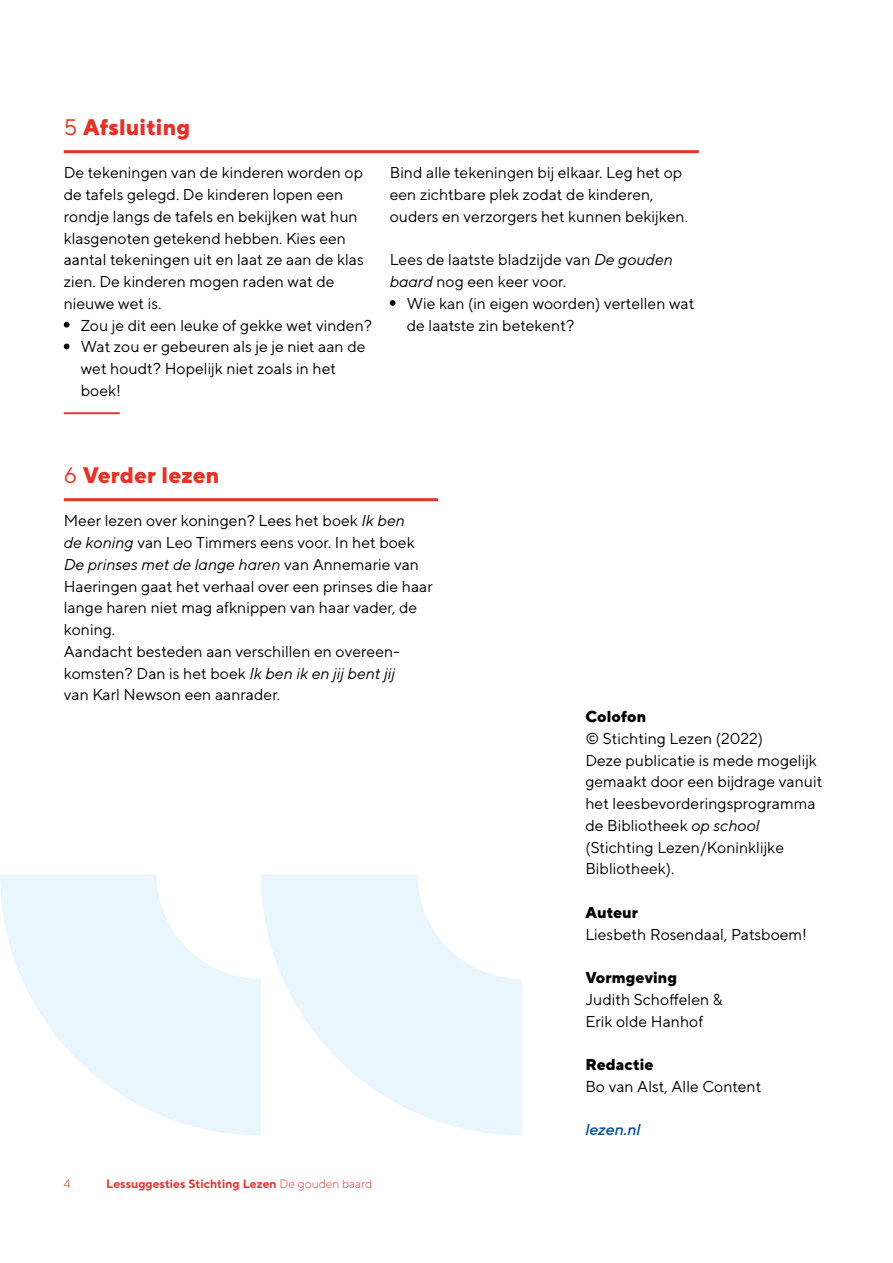
<style>
.page{position:relative;width:893px;height:1263px;background:#fff}
.page>*{position:absolute;margin:0;border:0;box-sizing:border-box;transform-origin:0 0}
.t1{font:800 22.5px "TT Norms";color:#e63329}
.t2{font:15.75px/21.8px "TT Norms";color:#000}
.t3{font:800 15.75px "TT Norms";color:#000}
.t4{font:italic 500 15.75px "TT Norms";color:#004b9c}
.t5{font:700 12px "TT Norms";color:#e63329}
.t6{font:300 12px "TT Norms";color:#e63329}
.s1{font-weight:400}
.s2{font-style:italic}
.s3{font-weight:300}
</style>
<div class="page">
<hr style="left:64px;top:498px;width:374px;height:3px;background:#e63329">
<svg style="left:261px;top:874px;width:261px;height:261px;fill:#e9f6fe"></svg>
<svg style="left:0;top:874px;width:261px;height:261px;fill:#e9f6fe"></svg>
<hr style="left:64px;top:150px;width:635px;height:3px;background:#e63329">
<hr style="left:64px;top:412px;width:56px;height:2px;background:#e63329">
<svg style="left:64px;top:322px;width:6px;height:6px"></svg>
<svg style="left:64px;top:344px;width:6px;height:5px"></svg>
<svg style="left:390px;top:300px;width:5px;height:6px"></svg>
<h1 class="t1" style="left:64px;top:112px;width:128px"><span class="s1">5</span> Afsluiting</h1>
<p class="t2" style="left:64px;top:162px;width:302px">De tekeningen van de kinderen worden op de tafels gelegd. De kinderen lopen een rondje langs de tafels en bekijken wat hun klasgenoten getekend hebben. Kies een aantal tekeningen uit en laat ze aan de klas zien. De kinderen mogen raden wat de nieuwe wet is.</p>
<p class="t2" style="left:81px;top:314px;width:293px">Zou je dit een leuke of gekke wet vinden?<br>Wat zou er gebeuren als je je niet aan de wet houdt? Hopelijk niet zoals in het boek!</p>
<p class="t2" style="left:390px;top:162px;width:300px">Bind alle tekeningen bij elkaar. Leg het op een zichtbare plek zodat de kinderen, ouders en verzorgers het kunnen bekijken.</p>
<p class="t2" style="left:390px;top:249px;width:285px">Lees de laatste bladzijde van <span class="s2">De gouden baard</span> nog een keer voor.</p>
<p class="t2" style="left:407px;top:292px;width:289px">Wie kan (in eigen woorden) vertellen wat de laatste zin betekent?</p>
<h1 class="t1" style="left:64px;top:460px;width:157px"><span class="s1">6</span> Verder lezen</h1>
<p class="t2" style="left:64px;top:510px;width:371px">Meer lezen over koningen? Lees het boek <span class="s2">Ik ben<br>de koning</span> van Leo Timmers eens voor. In het boek <span class="s2">De prinses met de lange haren</span> van Annemarie van Haeringen gaat het verhaal over een prinses die haar lange haren niet mag afknippen van haar vader, de koning.<br>Aandacht besteden aan verschillen en overeen&shy;komsten? Dan is het boek <span class="s2">Ik ben ik en jij bent jij<br></span>van Karl Newson een aanrader.</p>
<p class="t6" style="left:64px;top:1176px;width:8px">4</p>
<p class="t5" style="left:106px;top:1176px;width:268px">Lessuggesties Stichting Lezen <span class="s3">De gouden baard</span></p>
<p class="t3" style="left:585px;top:706px;width:63px">Colofon</p>
<p class="t2" style="left:585px;top:727px;width:238px">© Stichting Lezen (2022)<br>Deze publicatie is mede mogelijk gemaakt door een bijdrage vanuit het leesbevorderingsprogramma de Bibliotheek <span class="s2">op school </span>(Stichting Lezen/Koninklijke<br>Bibliotheek).</p>
<p class="t3" style="left:585px;top:902px;width:54px">Auteur</p>
<p class="t2" style="left:585px;top:923px;width:223px">Liesbeth Rosendaal, Patsboem!</p>
<p class="t3" style="left:585px;top:967px;width:93px">Vormgeving</p>
<p class="t2" style="left:585px;top:988px;width:139px">Judith Schoffelen &amp;<br>Erik olde Hanhof</p>
<p class="t3" style="left:585px;top:1054px;width:70px">Redactie</p>
<p class="t2" style="left:585px;top:1075px;width:178px">Bo van Alst, Alle Content</p>
<p class="t4" style="left:585px;top:1120px;width:57px">lezen.nl</p>
</div>
